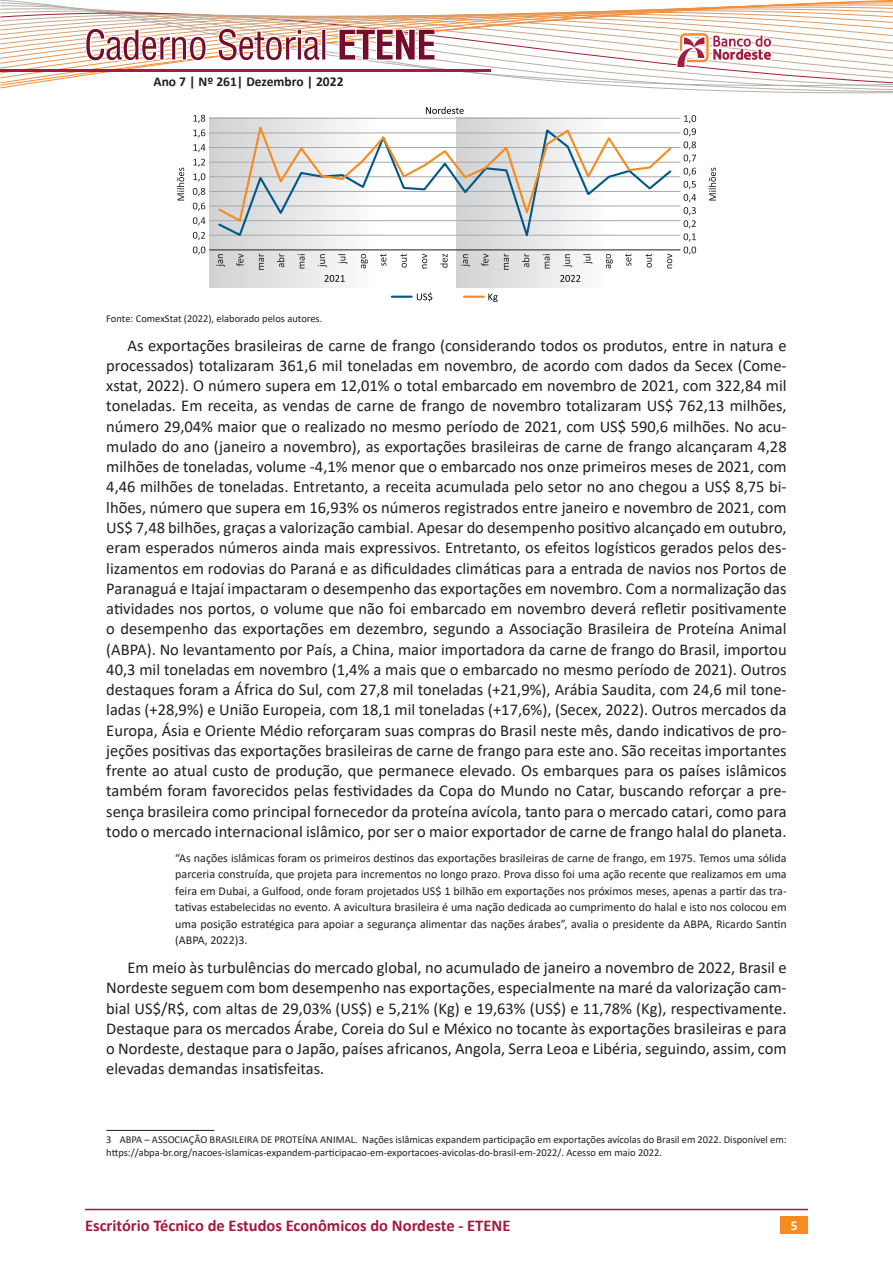
<style>
.page{position:relative;width:893px;height:1263px;background:#fff}
.page>*{position:absolute;margin:0;border:0;box-sizing:border-box;transform-origin:0 0}
.CS_Corpo_normal{font:16.5px/20.2px "Calibri";color:#231f20;text-align:justify}
.t1{font:700 16.5px "Calibri";color:#a5193b}
.t2{font:700 13.5px "Calibri";color:#231f20}
.t3{font:700 13.5px "Calibri";color:#fff}
.CS_Citaçao{font:12px/16.5px "Calibri";color:#231f20;text-align:justify}
.CS_N_Rodape{font:10.5px/12.6px "Calibri";color:#231f20}
.CS_Fonte{font:10.5px "Calibri";color:#231f20}
</style>
<div class="page">
<div style="left:781px;top:1216px;width:27px;height:17px;background:#f68b1f"></div>
<hr style="left:85px;top:1209px;width:723px;height:1px;background:#a5193b">
<svg style="left:0;top:0;width:893px;height:303px"></svg>
<hr style="left:106px;top:1130px;width:108px;height:1px;background:#231f20">
<p class="t2" style="left:153px;top:72px;width:192px">Ano 7 | Nº 261| Dezembro | 2022</p>
<p class="CS_Fonte" style="left:106px;top:311px;width:218px">Fonte: ComexStat (2022), elaborado pelos autores.</p>
<p class="CS_Corpo_normal" style="left:106px;top:335px;width:682px;text-indent:21px">As exportações brasileiras de carne de frango (considerando todos os produtos, entre in natura e processados) totalizaram 361,6 mil toneladas em novembro, de acordo com dados da Secex (Come&shy;xstat, 2022). O número supera em 12,01% o total embarcado em novembro de 2021, com 322,84 mil toneladas. Em receita, as vendas de carne de frango de novembro totalizaram US$ 762,13 milhões, número 29,04% maior que o realizado no mesmo período de 2021, com US$ 590,6 milhões. No acu&shy;mulado do ano (janeiro a novembro), as exportações brasileiras de carne de frango alcançaram 4,28 milhões de toneladas, volume -4,1% menor que o embarcado nos onze primeiros meses de 2021, com 4,46 milhões de toneladas. Entretanto, a receita acumulada pelo setor no ano chegou a US$ 8,75 bi&shy;lhões, número que supera em 16,93% os números registrados entre janeiro e novembro de 2021, com US$ 7,48 bilhões, graças a valorização cambial. Apesar do desempenho positivo alcançado em outubro, eram esperados números ainda mais expressivos. Entretanto, os efeitos logísticos gerados pelos des&shy;lizamentos em rodovias do Paraná e as dificuldades climáticas para a entrada de navios nos Portos de Paranaguá e Itajaí impactaram o desempenho das exportações em novembro. Com a normalização das atividades nos portos, o volume que não foi embarcado em novembro deverá refletir positivamente o desempenho das exportações em dezembro, segundo a Associação Brasileira de Proteína Animal (ABPA). No levantamento por País, a China, maior importadora da carne de frango do Brasil, importou 40,3 mil toneladas em novembro (1,4% a mais que o embarcado no mesmo período de 2021). Outros destaques foram a África do Sul, com 27,8 mil toneladas (+21,9%), Arábia Saudita, com 24,6 mil tone&shy;ladas (+28,9%) e União Europeia, com 18,1 mil toneladas (+17,6%), (Secex, 2022). Outros mercados da Europa, Ásia e Oriente Médio reforçaram suas compras do Brasil neste mês, dando indicativos de pro&shy;jeções positivas das exportações brasileiras de carne de frango para este ano. São receitas importantes frente ao atual custo de produção, que permanece elevado. Os embarques para os países islâmicos também foram favorecidos pelas festividades da Copa do Mundo no Catar, buscando reforçar a pre&shy;sença brasileira como principal fornecedor da proteína avícola, tanto para o mercado catari, como para todo o mercado internacional islâmico, por ser o maior exportador de carne de frango halal do planeta.</p>
<p class="CS_Citaçao" style="left:175px;top:849px;width:613px">“As nações islâmicas foram os primeiros destinos das exportações brasileiras de carne de frango, em 1975. Temos uma sólida parceria construída, que projeta para incrementos no longo prazo. Prova disso foi uma ação recente que realizamos em uma feira em Dubai, a Gulfood, onde foram projetados US$ 1 bilhão em exportações nos próximos meses, apenas a partir das tra&shy;tativas estabelecidas no evento. A avicultura brasileira é uma nação dedicada ao cumprimento do halal e isto nos colocou em uma posição estratégica para apoiar a segurança alimentar das nações árabes”, avalia o presidente da ABPA, Ricardo Santin (ABPA, 2022)3.</p>
<p class="CS_Corpo_normal" style="left:106px;top:957px;width:682px;text-indent:21px">Em meio às turbulências do mercado global, no acumulado de janeiro a novembro de 2022, Brasil e Nordeste seguem com bom desempenho nas exportações, especialmente na maré da valorização cam&shy;bial US$/R$, com altas de 29,03% (US$) e 5,21% (Kg) e 19,63% (US$) e 11,78% (Kg), respectivamente.<br>Destaque para os mercados Árabe, Coreia do Sul e México no tocante às exportações brasileiras e para o Nordeste, destaque para o Japão, países africanos, Angola, Serra Leoa e Libéria, seguindo, assim, com elevadas demandas insatisfeitas.</p>
<p class="CS_N_Rodape" style="left:106px;top:1133px;width:682px">3 ABPA – ASSOCIAÇÃO BRASILEIRA DE PROTEÍNA ANIMAL. Nações islâmicas expandem participação em exportações avícolas do Brasil em 2022. Disponível em: https://abpa-br.org/nacoes-islamicas-expandem-participacao-em-exportacoes-avicolas-do-brasil-em-2022/. Acesso em maio 2022.</p>
<p class="t1" style="left:85px;top:1213px;width:427px">Escritório Técnico de Estudos Econômicos do Nordeste - ETENE</p>
<p class="t3" style="left:791px;top:1216px;width:8px">5</p>
</div>
